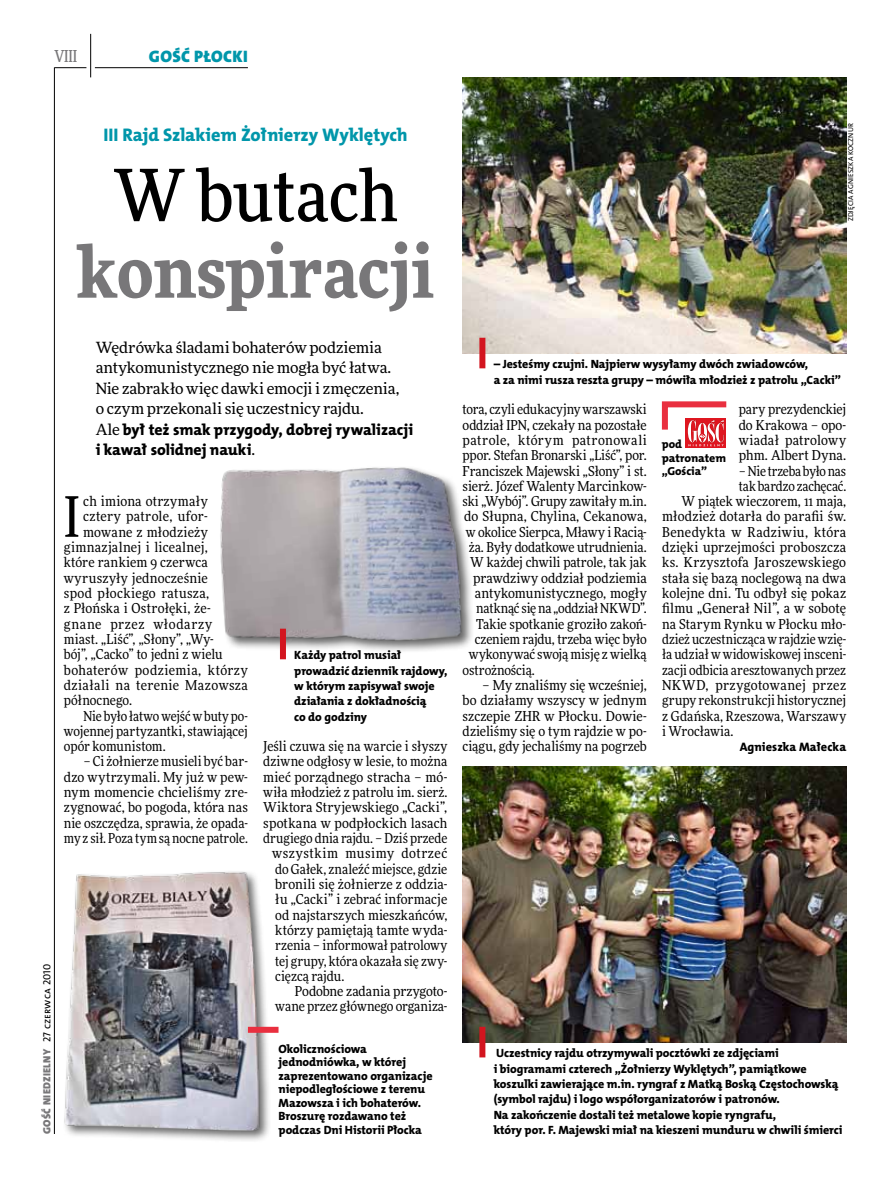
<style>
.page{position:relative;width:893px;height:1191px;background:#fff}
.page>*{position:absolute;margin:0;border:0;box-sizing:border-box;transform-origin:0 0}
.t1{font:900 72px "Freeday Narrow";color:#787779}
.t2{font:500 72px "Freeday Narrow";color:#000}
.t3{font:55.95px "Freeday Narrow News";color:#000}
.t4{font:18.3px "The Mix HP8 Ex Bld";letter-spacing:-.005em;color:#0096aa}
.t5{font:16.65px "The Mix HP9 Blk";letter-spacing:.02em;color:#0096aa}
.t6{font:500 16.5px "Freeday Narrow";color:#787779;scale:.9 1}
.t7{font:15.75px/20.4px "The Mix HP8 Ex Bld";letter-spacing:-.005em;color:#000}
.t8{font:15.45px/20.4px "Freeday News";letter-spacing:-.01em;color:#000}
.t9{font:13.65px/15.3px "Freeday Narrow News";letter-spacing:.005em;color:#000;text-align:justify}
.t10{font:13.65px "Freeday Narrow News";letter-spacing:.025em;color:#000}
.t11{font:13.65px "Freeday Narrow News";letter-spacing:.03em;color:#000}
.t12{font:13.65px "Freeday Narrow News";letter-spacing:-.015em;color:#000}
.t13{font:13.65px "Freeday Narrow News";letter-spacing:.04em;color:#000}
.t14{font:12.3px "The Mix HP8 Ex Bld";letter-spacing:.005em;color:#000}
.t15{font:12px/15.3px "The Mix HP8 Ex Bld";letter-spacing:-.005em;color:#000}
.t16{font:11.7px/13.5px "The Mix HP8 Ex Bld";letter-spacing:-.005em;color:#000}
.t17{font:10.5px "The Mix HP9 Blk";letter-spacing:.025em;color:#787779}
.t18{font:7.2px "The Mix HP5 Plain";letter-spacing:.015em;color:#000}
.s1{font-family:"Freeday News";font-size:15.45px}
.s2{font-family:"The Mix HP5 Plain";color:#000}
</style>
<div class="page">
<hr style="left:54px;top:67px;width:1px;height:1067px;background:#000">
<hr style="left:90px;top:34px;width:1px;height:43px;background:#000">
<hr style="left:54px;top:67px;width:32px;height:1px;background:#000">
<hr style="left:95px;top:67px;width:153px;height:1px;background:#000">
<img style="left:463px;top:766px;width:383px;height:276px">
<img style="left:463px;top:77px;width:383px;height:276px">
<div style="left:479px;top:1026px;width:6px;height:31px;background:#d3151f"></div>
<div style="left:479px;top:338px;width:6px;height:30px;background:#d3151f"></div>
<div style="left:62px;top:869px;width:209px;height:273px;background:#000;opacity:.6"></div>
<img style="left:62px;top:869px;width:201px;height:273px">
<img style="left:220px;top:467px;width:252px;height:193px">
<div style="left:280px;top:628px;width:6px;height:31px;background:#d3151f"></div>
<div style="left:248px;top:1026px;width:31px;height:6px;background:#e92f3f"></div>
<svg style="left:686px;top:446px;width:40px;height:2px"></svg>
<svg style="left:661px;top:401px;width:66px;height:45px"></svg>
<p class="t6" style="left:54px;top:46px;width:27px">VIII</p>
<p class="t5" style="left:149px;top:46px;width:100px">GOŚĆ PŁOCKI</p>
<h3 class="t4" style="left:103px;top:123px;width:306px">III Rajd Szlakiem Żołnierzy Wyklętych</h3>
<h1 class="t2" style="left:113px;top:151px;width:286px">W butach</h1>
<h1 class="t1" style="left:77px;top:225px;width:359px">konspiracji</h1>
<p class="t8" style="left:96px;top:337px;width:305px">Wędrówka śladami bohaterów podziemia antykomunistycznego nie mogła być łatwa.<br>Nie zabrakło więc dawki emocji i zmęczenia, o czym przekonali się uczestnicy rajdu.</p>
<p class="t7" style="left:96px;top:419px;width:319px"><span class="s1">Ale</span> był też smak przygody, dobrej rywalizacji i kawał solidnej nauki<span class="s1">.</span></p>
<h2 class="t3" style="left:64px;top:482px;width:18px">I</h2>
<p class="t9" style="left:83px;top:493px;width:126px">ch imiona otrzymały</p>
<p class="t9" style="left:83px;top:509px;width:126px">cztery patrole, ufor-</p>
<p class="t9" style="left:83px;top:524px;width:126px">mowane z młodzieży</p>
<p class="t9" style="left:64px;top:539px;width:145px">gimnazjalnej i licealnej,</p>
<p class="t9" style="left:64px;top:555px;width:146px">które rankiem 9 czerwca</p>
<p class="t9" style="left:64px;top:570px;width:145px">wyruszyły jednocześnie</p>
<p class="t11" style="left:64px;top:585px;width:147px">spod płockiego ratusza,</p>
<p class="t9" style="left:64px;top:600px;width:149px">z Płońska i Ostrołęki, że-</p>
<p class="t13" style="left:64px;top:615px;width:150px">gnane przez włodarzy</p>
<p class="t9" style="left:64px;top:631px;width:151px">miast. „Liść”, „Słony”, „Wy-</p>
<p class="t9" style="left:64px;top:646px;width:160px">bój”, „Cacko” to jedni z wielu</p>
<p class="t10" style="left:64px;top:661px;width:186px">bohaterów podziemia, którzy</p>
<p class="t10" style="left:64px;top:676px;width:186px">działali na terenie Mazowsza</p>
<p class="t9" style="left:64px;top:692px;width:70px">północnego.</p>
<p class="t9" style="left:83px;top:708px;width:166px">Nie było łatwo wejść w buty po-</p>
<p class="t9" style="left:64px;top:723px;width:186px">wojennej partyzantki, stawiającej</p>
<p class="t9" style="left:64px;top:738px;width:103px">opór komunistom.</p>
<p class="t9" style="left:64px;top:754px;width:186px;text-indent:20px">– Ci żołnierze musieli być bar&shy;dzo wytrzymali. My już w pew&shy;nym momencie chcieliśmy zre&shy;zygnować, bo pogoda, która nas nie oszczędza, sprawia, że opada&shy;my z sił. Poza tym są nocne patrole.</p>
<p class="t17" style="left:40px;top:1134px;width:172px;rotate:-90deg">GOŚĆ NIEDZIELNY <span class="s2">27 czerwca 2010</span></p>
<p class="t15" style="left:294px;top:647px;width:155px">Każdy patrol musiał prowadzić dziennik rajdowy, w którym zapisywał swoje działania z dokładnością<br>co do godziny</p>
<p class="t9" style="left:263px;top:738px;width:186px">Jeśli czuwa się na warcie i słyszy</p>
<p class="t9" style="left:263px;top:754px;width:186px">dziwne odgłosy w lesie, to można</p>
<p class="t9" style="left:263px;top:769px;width:186px">mieć porządnego stracha – mó-</p>
<p class="t9" style="left:263px;top:784px;width:186px">wiła młodzież z patrolu im. sierż.</p>
<p class="t9" style="left:263px;top:799px;width:186px">Wiktora Stryjewskiego „Cacki”,</p>
<p class="t9" style="left:263px;top:815px;width:186px">spotkana w podpłockich lasach</p>
<p class="t9" style="left:263px;top:830px;width:186px">drugiego dnia rajdu. – Dziś przede</p>
<p class="t13" style="left:272px;top:845px;width:177px">wszystkim musimy dotrzeć</p>
<p class="t9" style="left:275px;top:861px;width:173px">do Gałek, znaleźć miejsce, gdzie</p>
<p class="t9" style="left:275px;top:876px;width:174px">bronili się żołnierze z oddzia-</p>
<p class="t9" style="left:275px;top:891px;width:174px">łu „Cacki” i zebrać informacje</p>
<p class="t9" style="left:275px;top:907px;width:174px">od najstarszych mieszkańców,</p>
<p class="t9" style="left:275px;top:922px;width:174px">którzy pamiętają tamte wyda-</p>
<p class="t9" style="left:275px;top:937px;width:174px">rzenia – informował patrolowy</p>
<p class="t9" style="left:275px;top:953px;width:174px">tej grupy, która okazała się zwy-</p>
<p class="t9" style="left:275px;top:968px;width:71px">cięzcą rajdu.</p>
<p class="t9" style="left:295px;top:983px;width:154px">Podobne zadania przygoto-</p>
<p class="t9" style="left:275px;top:998px;width:174px">wane przez głównego organiza-</p>
<p class="t15" style="left:279px;top:1042px;width:156px;line-height:13.5px">Okolicznościowa jednodniówka, w której zaprezentowano organizacje niepodległościowe z terenu<br>Mazowsza i ich bohaterów.<br>Broszurę rozdawano też podczas Dni Historii Płocka</p>
<p class="t18" style="left:846px;top:221px;width:100px;rotate:-90deg">zdjęcia Agnieszka Kocznur</p>
<p class="t15" style="left:494px;top:357px;width:349px">– Jesteśmy czujni. Najpierw wysyłamy dwóch zwiadowców,<br>a za nimi rusza reszta grupy – mówiła młodzież z patrolu „Cacki”</p>
<p class="t9" style="left:463px;top:401px;width:186px">tora, czyli edukacyjny warszawski</p>
<p class="t9" style="left:463px;top:417px;width:186px">oddział IPN, czekały na pozostałe</p>
<p class="t11" style="left:463px;top:432px;width:186px">patrole, którym patronowali</p>
<p class="t9" style="left:463px;top:447px;width:186px">ppor. Stefan Bronarski „Liść”, por.</p>
<p class="t9" style="left:463px;top:463px;width:186px">Franciszek Majewski „Słony” i st.</p>
<p class="t9" style="left:463px;top:478px;width:186px">sierż. Józef Walenty Marcinkow-</p>
<p class="t9" style="left:463px;top:493px;width:186px">ski „Wybój”. Grupy zawitały m.in.</p>
<p class="t9" style="left:464px;top:509px;width:184px">do Słupna, Chylina, Cekanowa,</p>
<p class="t12" style="left:466px;top:523px;width:182px">w okolice Sierpca, Mławy i Racią-</p>
<p class="t9" style="left:469px;top:539px;width:179px">ża. Były dodatkowe utrudnienia.</p>
<p class="t9" style="left:470px;top:555px;width:178px">W każdej chwili patrole, tak jak</p>
<p class="t9" style="left:473px;top:570px;width:175px">prawdziwy oddział podziemia</p>
<p class="t9" style="left:475px;top:585px;width:173px">antykomunistycznego, mogły</p>
<p class="t9" style="left:476px;top:600px;width:172px">natknąć się na „oddział NKWD”.</p>
<p class="t9" style="left:476px;top:616px;width:172px">Takie spotkanie groziło zakoń-</p>
<p class="t9" style="left:475px;top:631px;width:173px">czeniem rajdu, trzeba więc było</p>
<p class="t9" style="left:469px;top:646px;width:179px">wykonywać swoją misję z wielką</p>
<p class="t9" style="left:463px;top:662px;width:74px">ostrożnością.</p>
<p class="t9" style="left:463px;top:677px;width:186px;text-indent:20px">– My znaliśmy się wcześniej, bo działamy wszyscy w jednym szczepie ZHR w Płocku. Dowie&shy;dzieliśmy się o tym rajdzie w po&shy;ciągu, gdy jechaliśmy na pogrzeb</p>
<p class="t9" style="left:739px;top:401px;width:109px">pary prezydenckiej do Krakowa – opo&shy;wiadał patrolowy phm. Albert Dyna.</p>
<p class="t12" style="left:739px;top:462px;width:109px">– Nie trzeba było nas</p>
<p class="t9" style="left:739px;top:478px;width:109px">tak bardzo zachęcać.</p>
<p class="t9" style="left:682px;top:493px;width:166px">W piątek wieczorem, 11 maja,</p>
<p class="t9" style="left:662px;top:509px;width:186px">młodzież dotarła do parafii św.</p>
<p class="t11" style="left:662px;top:523px;width:186px">Benedykta w Radziwiu, która</p>
<p class="t9" style="left:662px;top:539px;width:186px">dzięki uprzejmości proboszcza</p>
<p class="t9" style="left:662px;top:555px;width:186px">ks. Krzysztofa Jaroszewskiego</p>
<p class="t9" style="left:662px;top:570px;width:186px">stała się bazą noclegową na dwa</p>
<p class="t9" style="left:662px;top:585px;width:186px">kolejne dni. Tu odbył się pokaz</p>
<p class="t9" style="left:662px;top:600px;width:186px">filmu „Generał Nil”, a w sobotę</p>
<p class="t9" style="left:662px;top:616px;width:186px">na Starym Rynku w Płocku mło-</p>
<p class="t9" style="left:662px;top:631px;width:186px">dzież uczestnicząca w rajdzie wzię-</p>
<p class="t9" style="left:662px;top:646px;width:186px">ła udział w widowiskowej insceni-</p>
<p class="t9" style="left:662px;top:662px;width:186px">zacji odbicia aresztowanych przez</p>
<p class="t10" style="left:662px;top:676px;width:186px">NKWD, przygotowanej przez</p>
<p class="t9" style="left:662px;top:692px;width:186px">grupy rekonstrukcji historycznej</p>
<p class="t9" style="left:662px;top:708px;width:186px">z Gdańska, Rzeszowa, Warszawy</p>
<p class="t9" style="left:662px;top:723px;width:73px">i Wrocławia.</p>
<p class="t14" style="left:740px;top:739px;width:108px">Agnieszka Małecka</p>
<p class="t16" style="left:662px;top:438px;width:65px">pod patronatem „Gościa”</p>
<p class="t15" style="left:494px;top:1045px;width:350px">Uczestnicy rajdu otrzymywali pocztówki ze zdjęciami<br>i biogramami czterech „Żołnierzy Wyklętych”, pamiątkowe koszulki zawierające m.in. ryngraf z Matką Boską Częstochowską (symbol rajdu) i logo współorganizatorów i patronów.<br>Na zakończenie dostali też metalowe kopie ryngrafu,<br>który por. F. Majewski miał na kieszeni munduru w chwili śmierci</p>
</div>
